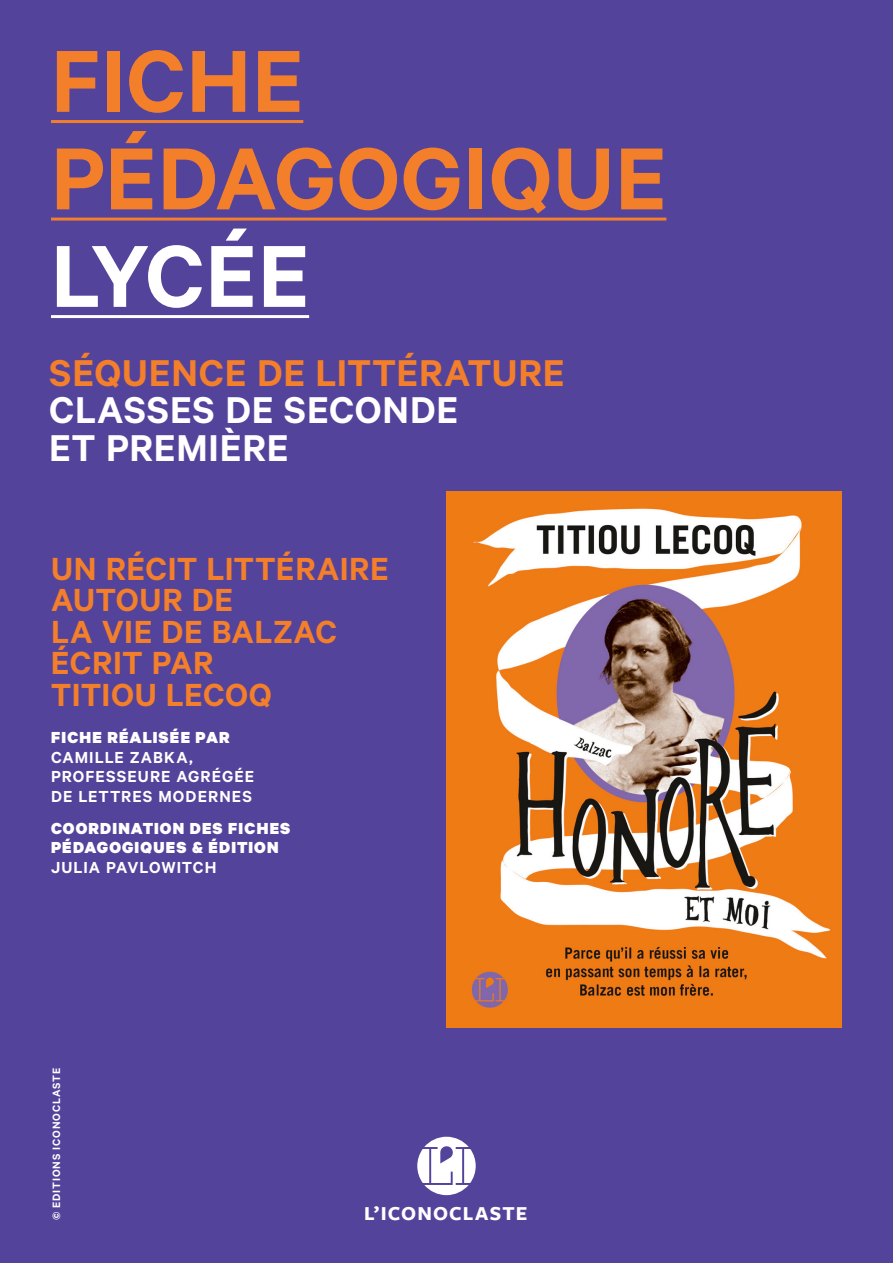
<style>
.page{position:relative;width:893px;height:1263px;background:#54439b}
.page>*{position:absolute;margin:0;border:0;box-sizing:border-box;transform-origin:0 0}
.t1{font:600 99px/97.5px "Calibre";letter-spacing:.01em;color:#f47f2a}
.t2{font:600 99px "Calibre";letter-spacing:-.015em;color:#fff}
.t3{font:600 42px/37.5px "Calibre";letter-spacing:.02em;color:#fff}
.t4{font:600 42px "Calibre";letter-spacing:.02em;color:#f47f2a}
.t5{font:600 36px/31.5px "Calibre";letter-spacing:.015em;color:#f47f2a}
.t6{font:700 20.55px "Freight Sans";letter-spacing:.055em;color:#fff}
.t7{font:600 18px/19.5px "Calibre";letter-spacing:.065em;color:#fff}
.t8{font:900 18px/19.5px "Calibre";letter-spacing:.065em;color:#fff}
.t9{font:600 12px "Calibre";letter-spacing:.075em;color:#fff}
</style>
<div class="page">
<hr style="left:51px;top:120px;width:252px;height:3px;background:#f47f2a">
<hr style="left:51px;top:218px;width:615px;height:3px;background:#f47f2a">
<hr style="left:51px;top:315px;width:258px;height:3px;background:#fff">
<img style="left:446px;top:492px;width:396px;height:535px">
<svg style="left:417px;top:1137px;width:59px;height:58px"></svg>
<h1 class="t1" style="left:51px;top:29px;width:617px">FICHE<br>PÉDAGOGIQUE</h1>
<h1 class="t2" style="left:51px;top:217px;width:250px">LYCÉE</h1>
<h2 class="t4" style="left:49px;top:348px;width:517px">SÉQUENCE DE LITTÉRATURE</h2>
<h2 class="t3" style="left:49px;top:390px;width:410px">CLASSES DE SECONDE<br>ET PREMIÈRE</h2>
<h3 class="t5" style="left:51px;top:552px;width:339px">UN RÉCIT LITTÉRAIRE<br>AUTOUR DE<br>LA VIE DE BALZAC<br>ÉCRIT PAR<br>TITIOU LECOQ</h3>
<p class="t8" style="left:51px;top:727px;width:180px">FICHE RÉALISÉE PAR</p>
<p class="t7" style="left:51px;top:747px;width:205px">CAMILLE ZABKA,<br>PROFESSEURE AGRÉGÉE<br>DE LETTRES MODERNES</p>
<p class="t8" style="left:51px;top:818px;width:241px">COORDINATION DES FICHES<br>PÉDAGOGIQUES &amp; ÉDITION</p>
<p class="t7" style="left:51px;top:857px;width:167px">JULIA PAVLOWITCH</p>
<p class="t9" style="left:49px;top:1220px;width:154px;rotate:-90deg">© EDITIONS ICONOCLASTE</p>
<p class="t6" style="left:364px;top:1203px;width:165px">L’ICONOCLASTE</p>
</div>
